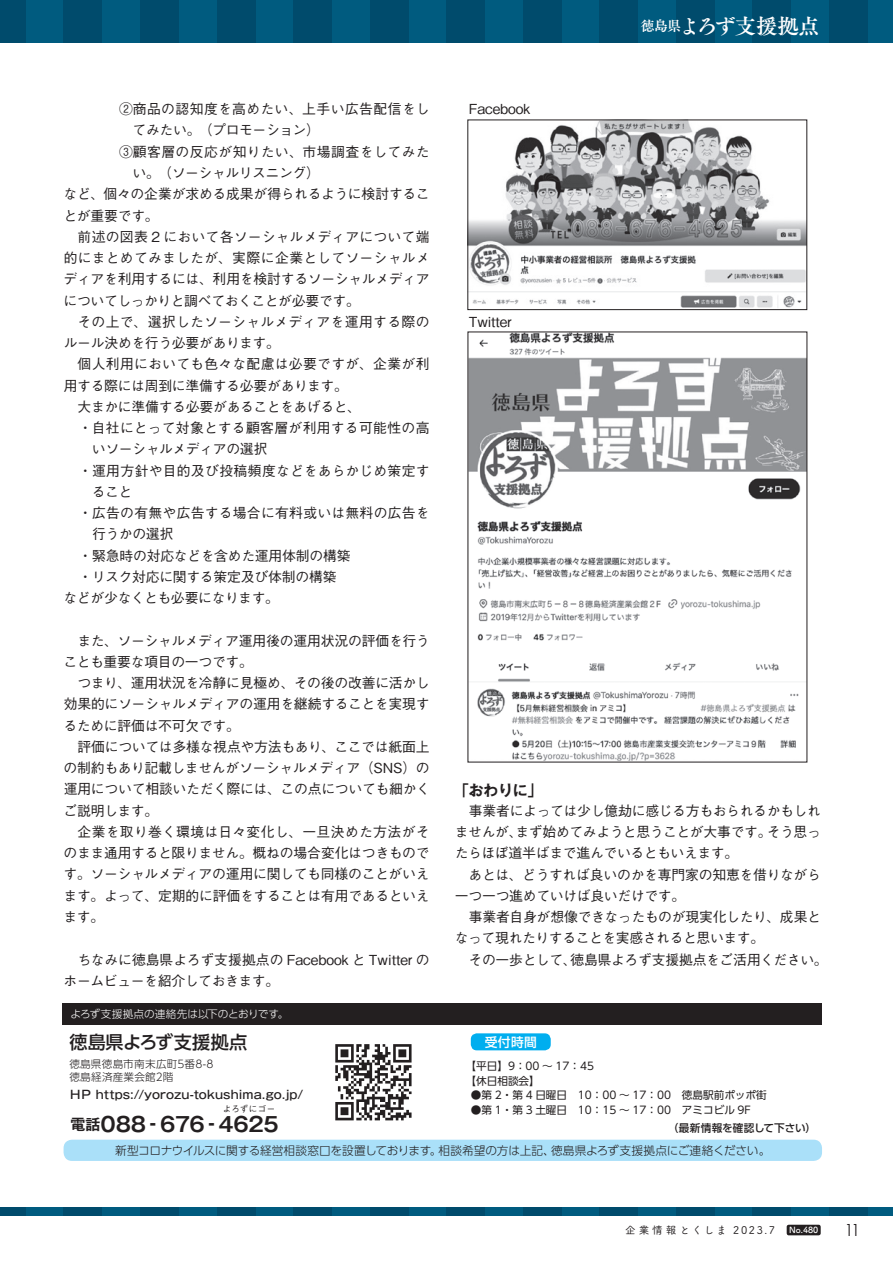
<style>
.page{position:relative;width:893px;height:1263px;background:#fff}
.page>*{position:absolute;margin:0;border:0;box-sizing:border-box;transform-origin:0 0}
.t1{font:21.3px "Tsuku A Old Min Pr 6 B";letter-spacing:-.04em;color:#fff}
.t2{font:700 20.25px "Gothic MB101 Pr 6 De";letter-spacing:-.02em;color:#231f20}
.t3{font:500 18px "UD Shin Go Pr 6";letter-spacing:.01em;color:#231f20}
.t4{font:300 condensed 15.9px "Futura";color:#231f20}
.t5{font:700 14.85px "Gothic MB101 Pr 6 De";color:#231f20}
.t6{font:500 13.8px/21.3px "Gothic BBB Pr 6";letter-spacing:-.015em;color:#231f20}
.t7{font:500 13.8px "Gothic BBB Pr 6";letter-spacing:.02em;color:#231f20}
.t8{font:500 13.8px "Gothic BBB Pr 6";letter-spacing:.03em;color:#231f20}
.t9{font:500 13.8px "Gothic BBB Pr 6";letter-spacing:.015em;color:#231f20}
.t10{font:500 12.75px "Shin Go Pr 6";color:#fff}
.t11{font:300 11.7px "UD Shin Go Pr 6";letter-spacing:-.025em;color:#231f20}
.t12{font:500 11.7px "Gothic MB101 Pr 6";color:#231f20}
.t13{font:10.65px/14.9px "UD Shin Go Pr 6";color:#231f20}
.t14{font:300 10.65px/12.8px "UD Shin Go Pr 6";letter-spacing:.02em;color:#231f20}
.t15{font:300 10.65px "UD Shin Go Pr 6";letter-spacing:-.005em;color:#fff}
.t16{font:500 10.65px "UD Shin Go Pr 6";letter-spacing:.005em;color:#231f20}
.t17{font:10.65px "Tsuku A Rd Gothic Std M";letter-spacing:.15em;color:#231f20}
.t18{font:500 8.55px "Gothic BBB Pr 6";letter-spacing:.04em;color:#231f20}
.t19{font:8.55px "Tsuku A Rd Gothic Std B";color:#fff}
.s1{font-size:13.8px}
.s2{font-size:14.85px}
</style>
<div class="page">
<div style="left:26px;top:0;width:38px;height:43px;background:#005b7f"></div>
<div style="left:102px;top:0;width:38px;height:43px;background:#005b7f"></div>
<div style="left:485px;top:0;width:38px;height:43px;background:#005b7f"></div>
<div style="left:179px;top:0;width:38px;height:43px;background:#005b7f"></div>
<div style="left:561px;top:0;width:39px;height:43px;background:#005b7f"></div>
<div style="left:255px;top:0;width:38px;height:43px;background:#005b7f"></div>
<div style="left:638px;top:0;width:38px;height:43px;background:#005b7f"></div>
<div style="left:332px;top:0;width:38px;height:43px;background:#005b7f"></div>
<div style="left:714px;top:0;width:39px;height:43px;background:#005b7f"></div>
<div style="left:408px;top:0;width:38px;height:43px;background:#005b7f"></div>
<div style="left:791px;top:0;width:38px;height:43px;background:#005b7f"></div>
<div style="left:867px;top:0;width:26px;height:43px;background:#005b7f"></div>
<div style="left:26px;top:1208px;width:38px;height:8px;background:#005b7f"></div>
<div style="left:102px;top:1208px;width:38px;height:8px;background:#005b7f"></div>
<div style="left:485px;top:1208px;width:38px;height:8px;background:#005b7f"></div>
<div style="left:179px;top:1208px;width:38px;height:8px;background:#005b7f"></div>
<div style="left:561px;top:1208px;width:39px;height:8px;background:#005b7f"></div>
<div style="left:255px;top:1208px;width:38px;height:8px;background:#005b7f"></div>
<div style="left:638px;top:1208px;width:38px;height:8px;background:#005b7f"></div>
<div style="left:332px;top:1208px;width:38px;height:8px;background:#005b7f"></div>
<div style="left:714px;top:1208px;width:39px;height:8px;background:#005b7f"></div>
<div style="left:408px;top:1208px;width:38px;height:8px;background:#005b7f"></div>
<div style="left:791px;top:1208px;width:38px;height:8px;background:#005b7f"></div>
<div style="left:867px;top:1208px;width:26px;height:8px;background:#005b7f"></div>
<div style="left:0;top:0;width:26px;height:43px;background:#004b6c"></div>
<div style="left:64px;top:0;width:38px;height:43px;background:#004b6c"></div>
<div style="left:446px;top:0;width:39px;height:43px;background:#004b6c"></div>
<div style="left:140px;top:0;width:39px;height:43px;background:#004b6c"></div>
<div style="left:523px;top:0;width:38px;height:43px;background:#004b6c"></div>
<div style="left:217px;top:0;width:38px;height:43px;background:#004b6c"></div>
<div style="left:600px;top:0;width:38px;height:43px;background:#004b6c"></div>
<div style="left:293px;top:0;width:39px;height:43px;background:#004b6c"></div>
<div style="left:676px;top:0;width:38px;height:43px;background:#004b6c"></div>
<div style="left:370px;top:0;width:38px;height:43px;background:#004b6c"></div>
<div style="left:753px;top:0;width:38px;height:43px;background:#004b6c"></div>
<div style="left:829px;top:0;width:38px;height:43px;background:#004b6c"></div>
<div style="left:0;top:1208px;width:26px;height:8px;background:#004b6c"></div>
<div style="left:64px;top:1208px;width:38px;height:8px;background:#004b6c"></div>
<div style="left:446px;top:1208px;width:39px;height:8px;background:#004b6c"></div>
<div style="left:140px;top:1208px;width:39px;height:8px;background:#004b6c"></div>
<div style="left:523px;top:1208px;width:38px;height:8px;background:#004b6c"></div>
<div style="left:217px;top:1208px;width:38px;height:8px;background:#004b6c"></div>
<div style="left:600px;top:1208px;width:38px;height:8px;background:#004b6c"></div>
<div style="left:293px;top:1208px;width:39px;height:8px;background:#004b6c"></div>
<div style="left:676px;top:1208px;width:38px;height:8px;background:#004b6c"></div>
<div style="left:370px;top:1208px;width:38px;height:8px;background:#004b6c"></div>
<div style="left:753px;top:1208px;width:38px;height:8px;background:#004b6c"></div>
<div style="left:829px;top:1208px;width:38px;height:8px;background:#004b6c"></div>
<div style="left:64px;top:1140px;width:758px;height:21px;background:#aae0f9;border-radius:9px"></div>
<svg style="left:335px;top:1044px;width:77px;height:76px"></svg>
<div style="left:62px;top:1003px;width:760px;height:22px;background:#231f20"></div>
<div style="left:471px;top:1033px;width:80px;height:17px;background:#00aeef;border-radius:6px"></div>
<img style="left:470px;top:122px;width:335px;height:186px">
<div style="left:468px;top:120px;width:339px;height:190px;border:1px solid #231f20"></div>
<img style="left:470px;top:334px;width:335px;height:426px">
<div style="left:787px;top:1225px;width:34px;height:10px;background:#231f20;border-radius:2px"></div>
<p class="t8" style="left:64px;top:98px;width:367px">　　　　②商品の認知度を高めたい、上手い広告配信をし</p>
<p class="t6" style="left:133px;top:119px;width:189px">てみたい。（プロモーション）</p>
<p class="t8" style="left:64px;top:140px;width:367px">　　　　③顧客層の反応が知りたい、市場調査をしてみた</p>
<p class="t6" style="left:133px;top:161px;width:189px">い。（ソーシャルリスニング）</p>
<p class="t6" style="left:64px;top:183px;width:368px">など、個々の企業が求める成果が得られるように検討するこ</p>
<p class="t6" style="left:63px;top:204px;width:97px">とが重要です。</p>
<p class="t9" style="left:78px;top:225px;width:354px">前述の図表 2 において各ソーシャルメディアについて端</p>
<p class="t7" style="left:64px;top:247px;width:368px">的にまとめてみましたが、実際に企業としてソーシャルメ</p>
<p class="t6" style="left:64px;top:268px;width:367px">ディアを利用するには、利用を検討するソーシャルメディア</p>
<p class="t6" style="left:64px;top:289px;width:298px">についてしっかりと調べておくことが必要です。</p>
<p class="t7" style="left:77px;top:310px;width:354px">その上で、選択したソーシャルメディアを運用する際の</p>
<p class="t6" style="left:64px;top:331px;width:218px">ルール決めを行う必要があります。</p>
<p class="t7" style="left:78px;top:353px;width:353px">個人利用においても色々な配慮は必要ですが、企業が利</p>
<p class="t6" style="left:64px;top:374px;width:286px">用する際には周到に準備する必要があります。</p>
<p class="t6" style="left:78px;top:395px;width:285px">大まかに準備する必要があることをあげると、</p>
<p class="t7" style="left:79px;top:417px;width:353px">・自社にとって対象とする顧客層が利用する可能性の高</p>
<p class="t6" style="left:92px;top:438px;width:177px">いソーシャルメディアの選択</p>
<p class="t7" style="left:79px;top:459px;width:353px">・運用方針や目的及び投稿頻度などをあらかじめ策定す</p>
<p class="t6" style="left:92px;top:480px;width:42px">ること</p>
<p class="t7" style="left:79px;top:502px;width:353px">・広告の有無や広告する場合に有料或いは無料の広告を</p>
<p class="t6" style="left:92px;top:523px;width:83px">行うかの選択</p>
<p class="t6" style="left:79px;top:544px;width:274px">・緊急時の対応などを含めた運用体制の構築</p>
<p class="t6" style="left:79px;top:565px;width:260px">・リスク対応に関する策定及び体制の構築</p>
<p class="t6" style="left:64px;top:586px;width:217px">などが少なくとも必要になります。</p>
<p class="t6" style="left:64px;top:629px;width:368px;text-indent:14px">また、ソーシャルメディア運用後の運用状況の評価を行うことも重要な項目の一つです。</p>
<p class="t6" style="left:64px;top:671px;width:368px;text-align:justify;text-indent:14px">つまり、運用状況を冷静に見極め、その後の改善に活かし効果的にソーシャルメディアの運用を継続することを実現するために評価は不可欠です。</p>
<p class="t6" style="left:64px;top:735px;width:368px;text-align:justify;text-indent:14px">評価については多様な視点や方法もあり、ここでは紙面上の制約もあり記載しませんがソーシャルメディア（SNS）の運用について相談いただく際には、この点についても細かくご説明します。</p>
<p class="t6" style="left:64px;top:820px;width:368px;text-align:justify;text-indent:14px">企業を取り巻く環境は日々変化し、一旦決めた方法がそのまま通用すると限りません。概ねの場合変化はつきものです。ソーシャルメディアの運用に関しても同様のことがいえます。よって、定期的に評価をすることは有用であるといえます。</p>
<p class="t6" style="left:64px;top:948px;width:367px;text-indent:14px">ちなみに徳島県よろず支援拠点の Facebook と Twitter のホームビューを紹介しておきます。</p>
<p class="t15" style="left:70px;top:1005px;width:219px">よろず支援拠点の連絡先は以下のとおりです。</p>
<p class="t6" style="left:469px;top:97px;width:63px">Facebook</p>
<p class="t6" style="left:469px;top:310px;width:44px">Twitter</p>
<h1 class="t1" style="left:641px;top:6px;width:180px"><span class="s1">徳島県</span>よろず支援拠点</h1>
<p class="t5" style="left:454px;top:777px;width:90px">「おわりに」</p>
<p class="t6" style="left:455px;top:799px;width:368px;text-align:justify;text-indent:14px">事業者によっては少し億劫に感じる方もおられるかもしれませんが、まず始めてみようと思うことが大事です。そう思ったらほぼ道半ばまで進んでいるともいえます。</p>
<p class="t6" style="left:455px;top:863px;width:368px;text-indent:14px">あとは、どうすれば良いのかを専門家の知恵を借りながら一つ一つ進めていけば良いだけです。</p>
<p class="t6" style="left:455px;top:905px;width:368px;text-indent:14px">事業者自身が想像できなったものが現実化したり、成果となって現れたりすることを実感されると思います。</p>
<p class="t6" style="left:469px;top:948px;width:361px">その一歩として、徳島県よろず支援拠点をご活用ください。</p>
<h3 class="t3" style="left:69px;top:1028px;width:179px">徳島県よろず支援拠点</h3>
<p class="t14" style="left:69px;top:1057px;width:146px">徳島県徳島市南末広町5番8-8徳島経済産業会館2階</p>
<p class="t12" style="left:69px;top:1085px;width:235px">ＨＰ https://yorozu-tokushima.go.jp/</p>
<p class="t10" style="left:485px;top:1031px;width:54px">受付時間</p>
<p class="t13" style="left:465px;top:1058px;width:130px">【平日】9：00 〜 17：45【休日相談会】</p>
<p class="t13" style="left:471px;top:1088px;width:298px">●第 2・第 4 日曜日　10：00 〜 17：00　徳島駅前ポッポ街</p>
<p class="t13" style="left:471px;top:1102px;width:282px">●第 1・第 3 土曜日　10：15 〜 17：00　アミコビル 9F</p>
<p class="t18" style="left:223px;top:1102px;width:54px">よろずにゴー</p>
<h2 class="t2" style="left:71px;top:1107px;width:210px"><span class="s2">電話</span>088‐676‐4625</h2>
<p class="t16" style="left:668px;top:1119px;width:150px">（最新情報を確認して下さい）</p>
<p class="t11" style="left:115px;top:1141px;width:657px">新型コロナウイルスに関する経営相談窓口を設置しております。相談希望の方は上記、徳島県よろず支援拠点にご連絡ください。</p>
<p class="t17" style="left:625px;top:1222px;width:152px">企業情報とくしま 2023.7</p>
<p class="t19" style="left:789px;top:1223px;width:31px">No.480</p>
<p class="t4" style="left:846px;top:1220px;width:15px">11</p>
</div>
